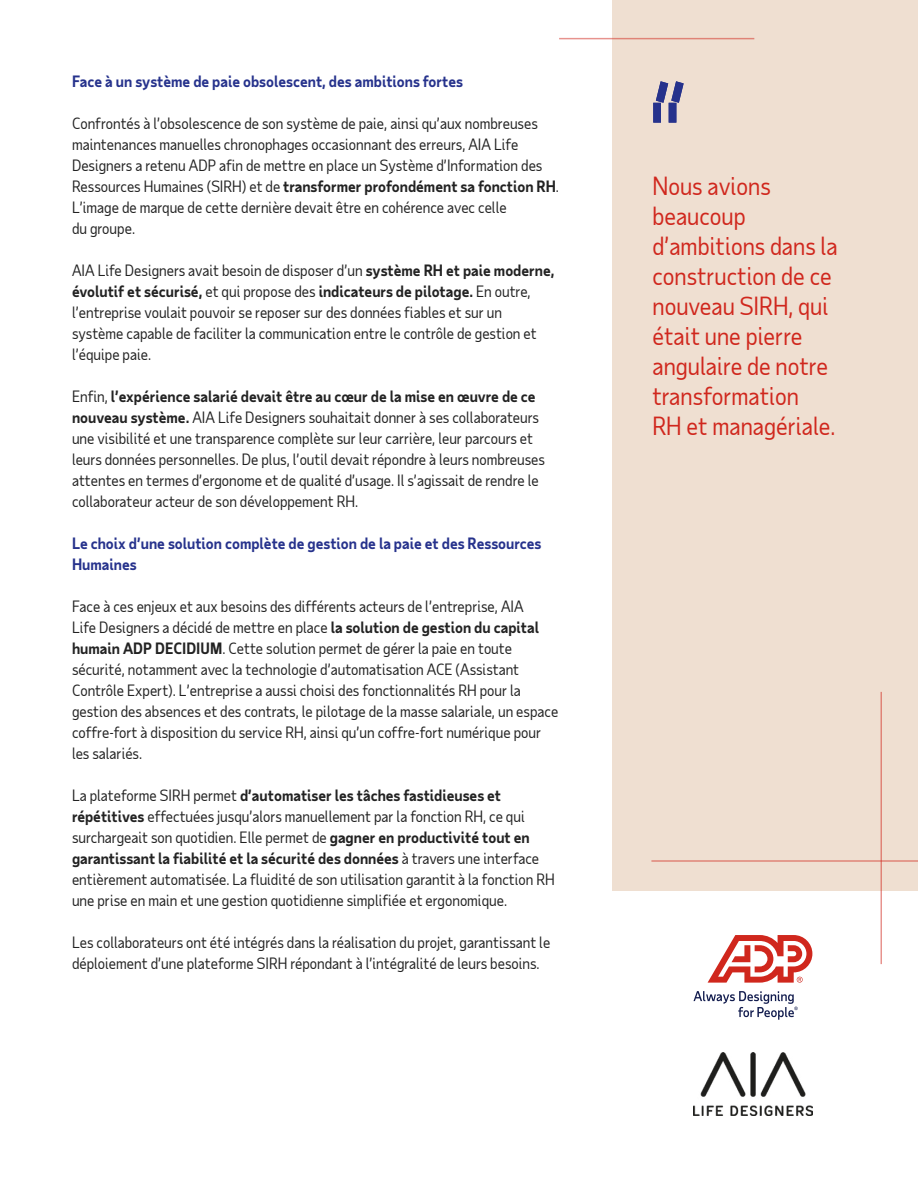
<style>
.page{position:relative;width:918px;height:1188px;background:#fff}
.page>*{position:absolute;margin:0;border:0;box-sizing:border-box;transform-origin:0 0}
.t1{font:24px/30px "Taub Sans";color:#d0271d}
.t2{font:15px/21px "Taub Sans";color:#222}
.t3{font:700 15px/21px "Taub Sans";color:#26328c}
.s1{font-weight:700}
</style>
<div class="page">
<div style="left:612px;top:0;width:306px;height:891px;background:#efdfd1"></div>
<hr style="left:559px;top:38px;width:195px;height:1px;background:#d0271d">
<hr style="left:880px;top:692px;width:2px;height:272px;background:#d0271d">
<hr style="left:651px;top:860px;width:267px;height:2px;background:#d0271d">
<svg style="left:653px;top:81px;width:31px;height:42px"></svg>
<svg style="left:693px;top:991px;width:105px;height:29px"></svg>
<svg style="left:708px;top:935px;width:104px;height:48px"></svg>
<img style="left:694px;top:1052px;width:118px;height:64px">
<p class="t3" style="left:72px;top:70px;width:393px">Face à un système de paie obsolescent, des ambitions fortes</p>
<p class="t2" style="left:72px;top:113px;width:489px">Confrontés à l’obsolescence de son système de paie, ainsi qu’aux nombreuses maintenances manuelles chronophages occasionnant des erreurs, AIA Life Designers a retenu ADP afin de mettre en place un Système d’Information des Ressources Humaines (SIRH) et de <span class="s1">transformer profondément sa fonction RH</span>.<br>L’image de marque de cette dernière devait être en cohérence avec celle<br>du groupe.</p>
<p class="t2" style="left:72px;top:260px;width:484px">AIA Life Designers avait besoin de disposer d’un <span class="s1">système RH et paie moderne, évolutif et sécurisé,</span> et qui propose des <span class="s1">indicateurs de pilotage.</span> En outre, l’entreprise voulait pouvoir se reposer sur des données fiables et sur un système capable de faciliter la communication entre le contrôle de gestion et l’équipe paie.</p>
<p class="t2" style="left:72px;top:386px;width:474px">Enfin, <span class="s1">l’expérience salarié devait être au cœur de la mise en œuvre de ce nouveau système.</span> AIA Life Designers souhaitait donner à ses collaborateurs une visibilité et une transparence complète sur leur carrière, leur parcours et leurs données personnelles. De plus, l’outil devait répondre à leurs nombreuses attentes en termes d’ergonome et de qualité d’usage. Il s’agissait de rendre le collaborateur acteur de son développement RH.</p>
<p class="t3" style="left:72px;top:532px;width:471px">Le choix d’une solution complète de gestion de la paie et des Ressources<br>Humaines</p>
<p class="t2" style="left:72px;top:596px;width:488px">Face à ces enjeux et aux besoins des différents acteurs de l’entreprise, AIA<br>Life Designers a décidé de mettre en place <span class="s1">la solution de gestion du capital humain ADP DECIDIUM</span>. Cette solution permet de gérer la paie en toute sécurité, notamment avec la technologie d’automatisation ACE (Assistant Contrôle Expert). L’entreprise a aussi choisi des fonctionnalités RH pour la gestion des absences et des contrats, le pilotage de la masse salariale, un espace coffre-fort à disposition du service RH, ainsi qu’un coffre-fort numérique pour les salariés.</p>
<p class="t2" style="left:72px;top:785px;width:484px">La plateforme SIRH permet <span class="s1">d’automatiser les tâches fastidieuses et répétitives</span> effectuées jusqu’alors manuellement par la fonction RH, ce qui surchargeait son quotidien. Elle permet de <span class="s1">gagner en productivité tout en garantissant la fiabilité et la sécurité des données</span> à travers une interface entièrement automatisée. La fluidité de son utilisation garantit à la fonction RH une prise en main et une gestion quotidienne simplifiée et ergonomique.</p>
<p class="t2" style="left:72px;top:932px;width:480px">Les collaborateurs ont été intégrés dans la réalisation du projet, garantissant le déploiement d’une plateforme SIRH répondant à l’intégralité de leurs besoins.</p>
<h1 class="t1" style="left:652px;top:171px;width:187px">Nous avions beaucoup d’ambitions dans la construction de ce nouveau SIRH, qui était une pierre angulaire de notre transformation<br>RH et managériale.</h1>
</div>
